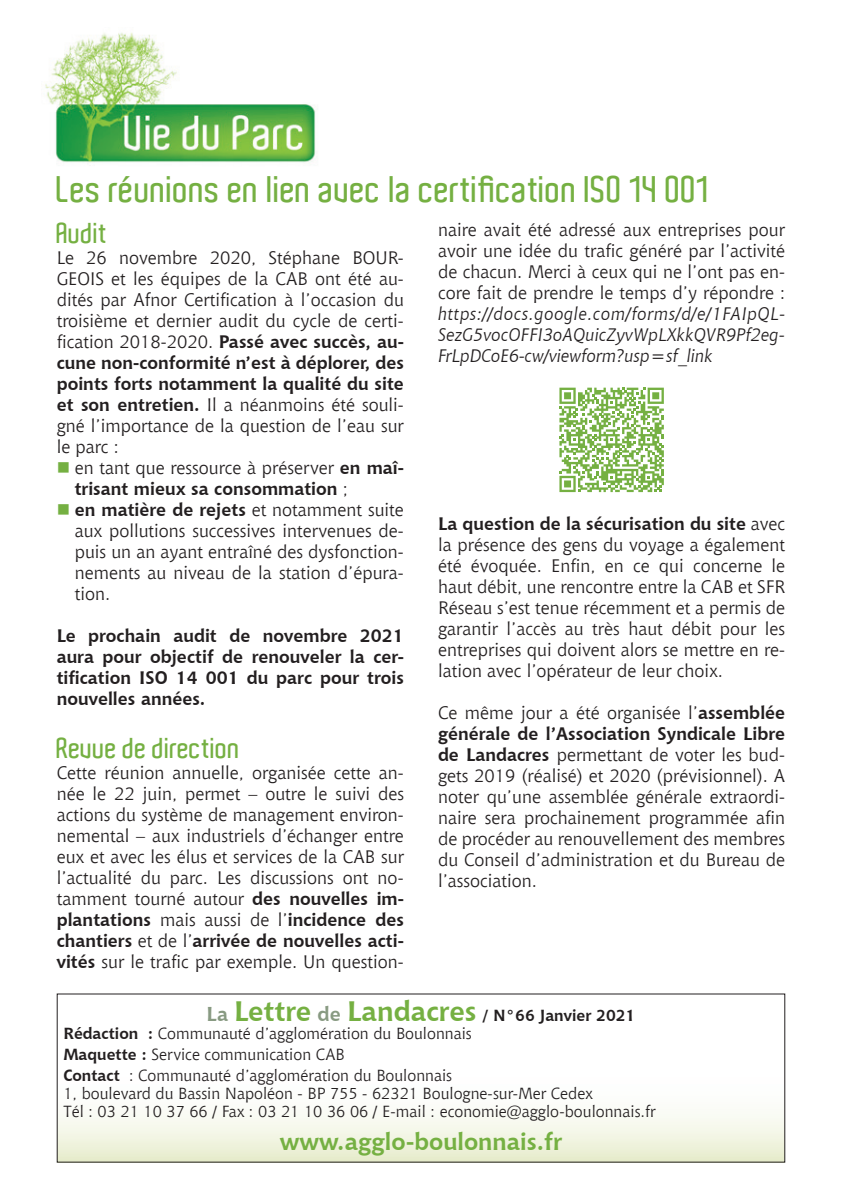
<style>
.page{position:relative;width:842px;height:1191px;background:#fff}
.page>*{position:absolute;margin:0;border:0;box-sizing:border-box;transform-origin:0 0}
.t1{font:600 36px "Aldo";color:#75b042}
.t2{font:600 28px "Aldo";color:#75b042}
.t3{font:700 24px "Chianti BT";color:#75b042}
.t4{font:18px/21px "Chianti BT";color:#231f20;text-align:justify}
.t5{font:700 18px/21px "Chianti BT";color:#231f20}
.t6{font:italic 18px/21px "Chianti BT";color:#231f20;text-align:justify}
.t7{font:16px/18px "Chianti BT";color:#231f20}
.s1{font-weight:700}
.s2{color:#75b042}
.s3{font-weight:400}
.s4{font-weight:700;font-size:20px;color:#889a82}
.s5{font-weight:700;font-size:28px;color:#75b042}
</style>
<div class="page">
<svg style="left:59px;top:1114px;width:724px;height:46px"></svg>
<svg style="left:559px;top:388px;width:105px;height:104px"></svg>
<img style="left:45px;top:32px;width:271px;height:131px">
<h1 class="t1" style="left:57px;top:169px;width:655px">Les réunions en lien avec la certification ISO 14 001</h1>
<h2 class="t2" style="left:57px;top:217px;width:52px">Audit</h2>
<p class="t4" style="left:57px;top:247px;width:349px">Le 26 novembre 2020, Stéphane BOUR-GEOIS et les équipes de la CAB ont été au&shy;dités par Afnor Certification à l’occasion du troisième et dernier audit du cycle de certi&shy;fication 2018-2020. <span class="s1">Passé avec succès, au&shy;cune non-conformité n’est à déplorer, des points forts notamment la qualité du site et son entretien.</span> Il a néanmoins été souli&shy;gné l’importance de la question de l’eau sur le parc :</p>
<p class="t5" style="left:75px;top:457px;width:331px;text-indent:-18px"><span class="s2">■</span> <span class="s3">en tant que ressource à préserver</span> en maî&shy;trisant mieux sa consommation <span class="s3">;</span></p>
<p class="t4" style="left:75px;top:499px;width:331px;text-indent:-18px"><span class="s2">■</span> <span class="s1">en matière de rejets</span> et notamment suite aux pollutions successives intervenues de&shy;puis un an ayant entraîné des dysfonction&shy;nements au niveau de la station d’épura&shy;tion.</p>
<p class="t5" style="left:57px;top:625px;width:349px;text-align:justify">Le prochain audit de novembre 2021 aura pour objectif de renouveler la cer&shy;tification ISO 14 001 du parc pour trois nouvelles années.</p>
<h2 class="t2" style="left:57px;top:732px;width:185px">Revue de direction</h2>
<p class="t4" style="left:57px;top:762px;width:349px">Cette réunion annuelle, organisée cette an&shy;née le 22 juin, permet – outre le suivi des actions du système de management environ&shy;nemental – aux industriels d’échanger entre eux et avec les élus et services de la CAB sur l’actualité du parc. Les discussions ont no&shy;tamment tourné autour <span class="s1">des nouvelles im&shy;plantations</span> mais aussi de l’<span class="s1">incidence des chantiers</span> et de l’<span class="s1">arrivée de nouvelles acti&shy;vités</span> sur le trafic par exemple. Un question-</p>
<p class="t4" style="left:438px;top:219px;width:349px">naire avait été adressé aux entreprises pour avoir une idée du trafic généré par l’activité de chacun. Merci à ceux qui ne l’ont pas en&shy;core fait de prendre le temps d’y répondre :</p>
<p class="t6" style="left:438px;top:303px;width:349px">https://docs.google.com/forms/d/e/1FAIpQL-SezG5vocOFFI3oAQuicZyvWpLXkkQVR9Pf2eg-FrLpDCoE6-cw/viewform?usp=sf_link</p>
<p class="t4" style="left:438px;top:513px;width:349px"><span class="s1">La question de la sécurisation du site</span> avec la présence des gens du voyage a également été évoquée. Enfin, en ce qui concerne le haut débit, une rencontre entre la CAB et SFR Réseau s’est tenue récemment et a permis de garantir l’accès au très haut débit pour les entreprises qui doivent alors se mettre en re&shy;lation avec l’opérateur de leur choix.</p>
<p class="t4" style="left:438px;top:702px;width:349px">Ce même jour a été organisée l’<span class="s1">assemblée générale de l’Association Syndicale Libre de Landacres</span> permettant de voter les bud&shy;gets 2019 (réalisé) et 2020 (prévisionnel). A noter qu’une assemblée générale extraordi&shy;naire sera prochainement programmée afin de procéder au renouvellement des membres du Conseil d’administration et du Bureau de l’association.</p>
<p class="t7" style="left:63px;top:1006px;width:573px;text-indent:143px"><span class="s4">La</span> <span class="s5">Lettre</span> <span class="s4">de</span> <span class="s5">Landacres</span> <span class="s1">/ N°66 Janvier 2021<br>Rédaction :</span> Communauté d’agglomération du Boulonnais</p>
<p class="t7" style="left:63px;top:1044px;width:390px;line-height:20.8px"><span class="s1">Maquette :</span> Service communication CAB<br><span class="s1">Contact</span> : Communauté d’agglomération du Boulonnais</p>
<p class="t7" style="left:63px;top:1084px;width:594px">1, boulevard du Bassin Napoléon - BP 755 - 62321 Boulogne-sur-Mer Cedex<br>Tél : 03 21 10 37 66 / Fax : 03 21 10 36 06 / E-mail : economie@agglo-boulonnais.fr</p>
<h3 class="t3" style="left:280px;top:1126px;width:284px">www.agglo-boulonnais.fr</h3>
</div>
